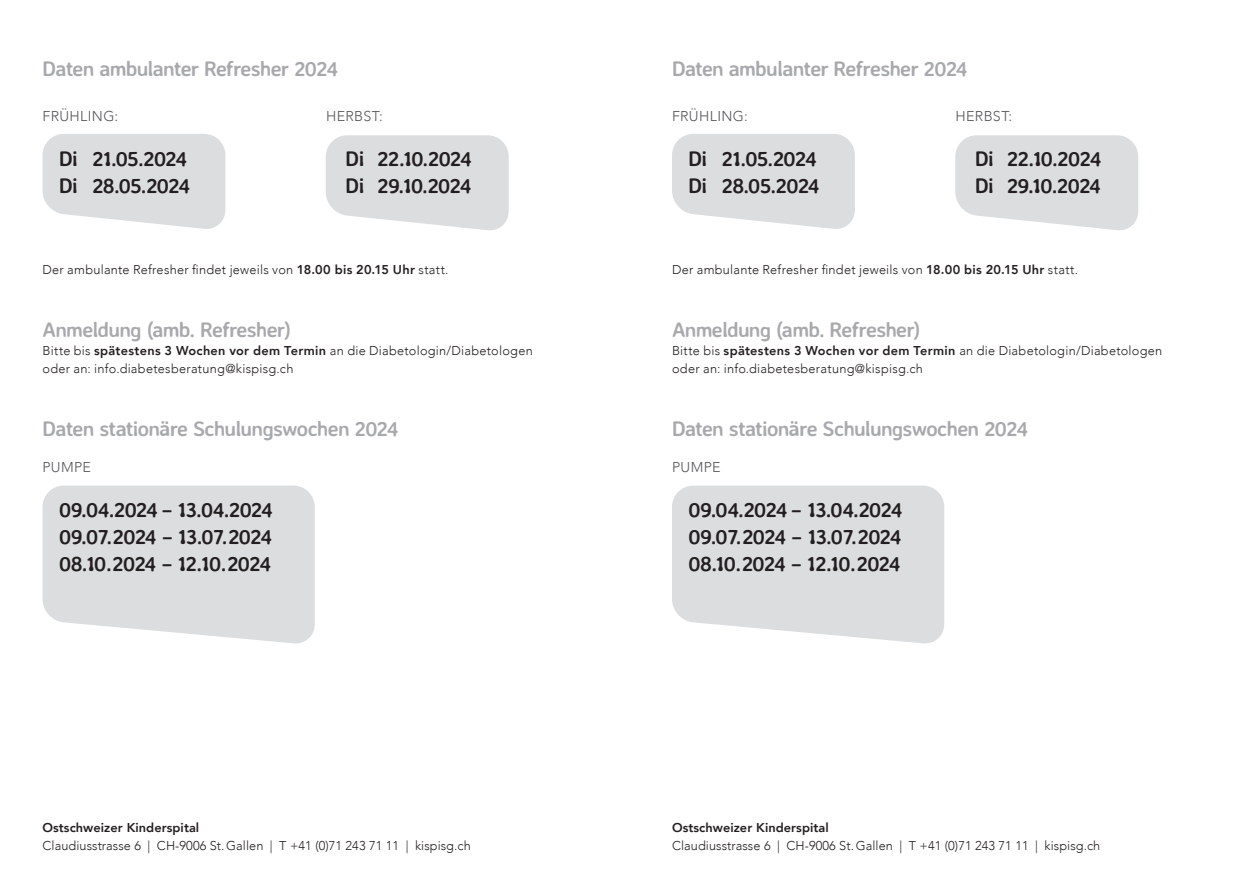
<style>
.page{position:relative;width:1259px;height:893px;background:#fff}
.page>*{position:absolute;margin:0;border:0;box-sizing:border-box;transform-origin:0 0}
.t1{font:700 21px/27px "Averia Sans Libre";letter-spacing:-.05em;color:#231f20;text-align:justify}
.t2{font:700 21px "Averia Sans Libre";letter-spacing:-.04em;color:#a8a9ad}
.t3{font:300 14.25px "Avenir";letter-spacing:.025em;color:#57585a}
.t4{font:300 12.75px/18px "Avenir";letter-spacing:.02em;color:#231f20}
.t5{font:800 12.75px "Avenir";letter-spacing:.005em;color:#231f20}
.s1{font-weight:800}
</style>
<div class="page">
<svg style="left:43px;top:486px;width:272px;height:158px;background:#dedfe1"></svg>
<svg style="left:672px;top:486px;width:272px;height:158px;background:#dedfe1"></svg>
<svg style="left:43px;top:134px;width:182px;height:95px;background:#dfe0e2"></svg>
<svg style="left:672px;top:134px;width:183px;height:95px;background:#dfe0e2"></svg>
<svg style="left:326px;top:135px;width:183px;height:96px;background:#dfe0e2"></svg>
<svg style="left:955px;top:135px;width:183px;height:96px;background:#dfe0e2"></svg>
<h1 class="t2" style="left:43px;top:56px;width:297px">Daten ambulanter Refresher 2024</h1>
<p class="t3" style="left:43px;top:108px;width:77px">FRÜHLING:</p>
<p class="t3" style="left:326px;top:108px;width:58px">HERBST:</p>
<h1 class="t1" style="left:59px;top:145px;width:130px">Di 21.05.2024</h1>
<h1 class="t1" style="left:346px;top:145px;width:128px">Di 22.10.2024</h1>
<h1 class="t1" style="left:59px;top:172px;width:133px">Di 28.05.2024</h1>
<h1 class="t1" style="left:346px;top:172px;width:128px">Di 29.10.2024</h1>
<p class="t4" style="left:43px;top:261px;width:407px">Der ambulante Refresher findet jeweils von <span class="s1">18.00 bis 20.15 Uhr</span> statt.</p>
<h1 class="t2" style="left:43px;top:317px;width:250px">Anmeldung (amb. Refresher)</h1>
<p class="t4" style="left:43px;top:342px;width:492px">Bitte bis <span class="s1">spätestens 3 Wochen vor dem Termin</span> an die Diabetologin/Diabetologen oder an: info.diabetesberatung@kispisg.ch</p>
<h1 class="t2" style="left:43px;top:416px;width:358px">Daten stationäre Schulungswochen 2024</h1>
<p class="t3" style="left:43px;top:459px;width:50px">PUMPE</p>
<h1 class="t1" style="left:59px;top:496px;width:216px">09.04.2024 – 13.04.2024<br>09.07.2024 – 13.07.2024<br>08.10.2024 – 12.10.2024</h1>
<p class="t5" style="left:43px;top:818px;width:158px">Ostschweizer Kinderspital</p>
<p class="t4" style="left:43px;top:837px;width:430px">Claudiusstrasse 6 | CH-9006 St.Gallen | T +41 (0)71 243 71 11 | kispisg.ch</p>
<h1 class="t2" style="left:672px;top:56px;width:297px">Daten ambulanter Refresher 2024</h1>
<p class="t3" style="left:672px;top:108px;width:77px">FRÜHLING:</p>
<p class="t3" style="left:955px;top:108px;width:58px">HERBST:</p>
<h1 class="t1" style="left:688px;top:145px;width:130px">Di 21.05.2024</h1>
<h1 class="t1" style="left:975px;top:145px;width:128px">Di 22.10.2024</h1>
<h1 class="t1" style="left:688px;top:172px;width:133px">Di 28.05.2024</h1>
<h1 class="t1" style="left:975px;top:172px;width:128px">Di 29.10.2024</h1>
<p class="t4" style="left:672px;top:261px;width:407px">Der ambulante Refresher findet jeweils von <span class="s1">18.00 bis 20.15 Uhr</span> statt.</p>
<h1 class="t2" style="left:672px;top:317px;width:250px">Anmeldung (amb. Refresher)</h1>
<p class="t4" style="left:672px;top:342px;width:492px">Bitte bis <span class="s1">spätestens 3 Wochen vor dem Termin</span> an die Diabetologin/Diabetologen oder an: info.diabetesberatung@kispisg.ch</p>
<h1 class="t2" style="left:672px;top:416px;width:358px">Daten stationäre Schulungswochen 2024</h1>
<p class="t3" style="left:672px;top:459px;width:50px">PUMPE</p>
<h1 class="t1" style="left:688px;top:496px;width:216px">09.04.2024 – 13.04.2024<br>09.07.2024 – 13.07.2024<br>08.10.2024 – 12.10.2024</h1>
<p class="t5" style="left:672px;top:818px;width:158px">Ostschweizer Kinderspital</p>
<p class="t4" style="left:672px;top:837px;width:430px">Claudiusstrasse 6 | CH-9006 St.Gallen | T +41 (0)71 243 71 11 | kispisg.ch</p>
</div>
